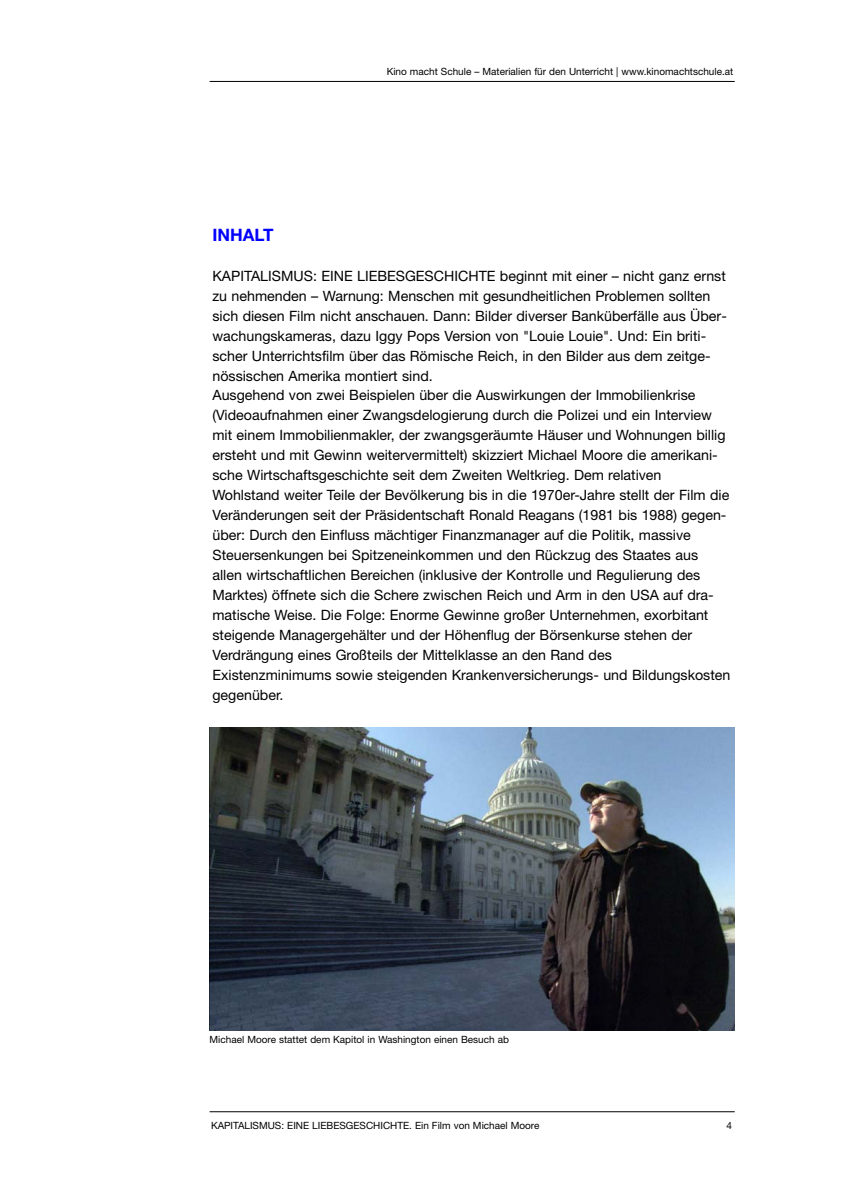
<style>
.page{position:relative;width:864px;height:1200px;background:#fff}
.page>*{position:absolute;margin:0;border:0;box-sizing:border-box;transform-origin:0 0}
.t1{font:700 17.1px "Helvetica Neue";color:#0000fe}
.t2{font:14.25px/20px "Helvetica Neue";color:#000}
.t3{font:10.05px "Helvetica Neue";color:#000}
</style>
<div class="page">
<hr style="left:210px;top:81px;width:525px;height:1px;background:#000">
<hr style="left:210px;top:1111px;width:525px;height:1px;background:#000">
<img style="left:210px;top:728px;width:525px;height:303px">
<p class="t3" style="left:387px;top:65px;width:348px">Kino macht Schule – Materialien für den Unterricht | www.kinomachtschule.at</p>
<p class="t1" style="left:212px;top:224px;width:63px">INHALT</p>
<p class="t2" style="left:212px;top:265px;width:520px">KAPITALISMUS: EINE LIEBESGESCHICHTE beginnt mit einer – nicht ganz ernst zu nehmenden – Warnung: Menschen mit gesundheitlichen Problemen sollten sich diesen Film nicht anschauen. Dann: Bilder diverser Banküberfälle aus Über&shy;wachungskameras, dazu Iggy Pops Version von "Louie Louie". Und: Ein briti&shy;scher Unterrichtsfilm über das Römische Reich, in den Bilder aus dem zeitge&shy;nössischen Amerika montiert sind.<br>Ausgehend von zwei Beispielen über die Auswirkungen der Immobilienkrise (Videoaufnahmen einer Zwangsdelogierung durch die Polizei und ein Interview mit einem Immobilienmakler, der zwangsgeräumte Häuser und Wohnungen billig ersteht und mit Gewinn weitervermittelt) skizziert Michael Moore die amerikani&shy;sche Wirtschaftsgeschichte seit dem Zweiten Weltkrieg. Dem relativen Wohlstand weiter Teile der Bevölkerung bis in die 1970er-Jahre stellt der Film die Veränderungen seit der Präsidentschaft Ronald Reagans (1981 bis 1988) gegen&shy;über: Durch den Einfluss mächtiger Finanzmanager auf die Politik, massive Steuersenkungen bei Spitzeneinkommen und den Rückzug des Staates aus allen wirtschaftlichen Bereichen (inklusive der Kontrolle und Regulierung des Marktes) öffnete sich die Schere zwischen Reich und Arm in den USA auf dra&shy;matische Weise. Die Folge: Enorme Gewinne großer Unternehmen, exorbitant steigende Managergehälter und der Höhenflug der Börsenkurse stehen der Verdrängung eines Großteils der Mittelklasse an den Rand des Existenzminimums sowie steigenden Krankenversicherungs- und Bildungskosten gegenüber.</p>
<p class="t3" style="left:210px;top:1033px;width:301px">Michael Moore stattet dem Kapitol in Washington einen Besuch ab</p>
<p class="t3" style="left:211px;top:1120px;width:330px">KAPITALISMUS: EINE LIEBESGESCHICHTE. Ein Film von Michael Moore</p>
<p class="t3" style="left:727px;top:1120px;width:7px">4</p>
</div>
